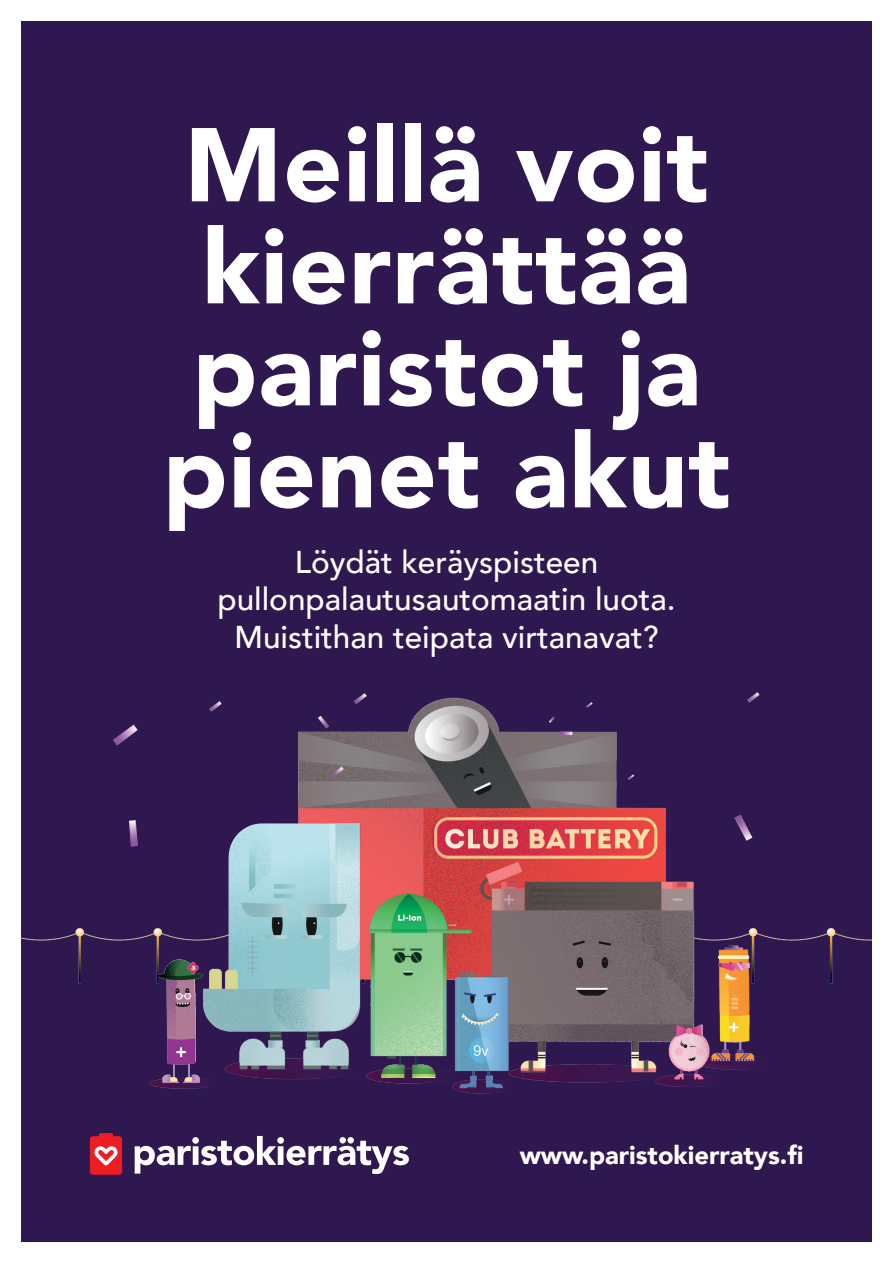
<style>
.page{position:relative;width:893px;height:1263px;background:#fff}
.page>*{position:absolute;margin:0;border:0;box-sizing:border-box;transform-origin:0 0}
.t1{font:900 103.5px/102px "Avenir";letter-spacing:.01em;color:#fff;text-align:center}
.t2{font:500 31.5px/37.5px "Avenir";color:#fff;text-align:center}
.t3{font:900 25.5px "Avenir";color:#fff}
</style>
<div class="page">
<div style="left:21px;top:21px;width:851px;height:1221px;background:#2e184f"></div>
<svg style="left:135px;top:1136px;width:274px;height:38px"></svg>
<svg style="left:90px;top:1133px;width:32px;height:42px"></svg>
<img style="left:21px;top:692px;width:851px;height:402px">
<p class="t1" style="left:162px;top:112px;width:570px">Meillä voit kierrättää paristot ja pienet akut</p>
<p class="t2" style="left:217px;top:541px;width:460px">Löydät keräyspisteen pullonpalautusautomaatin luota.<br>Muistithan teipata virtanavat?</p>
<p class="t3" style="left:520px;top:1133px;width:285px">www.paristokierratys.fi</p>
</div>
